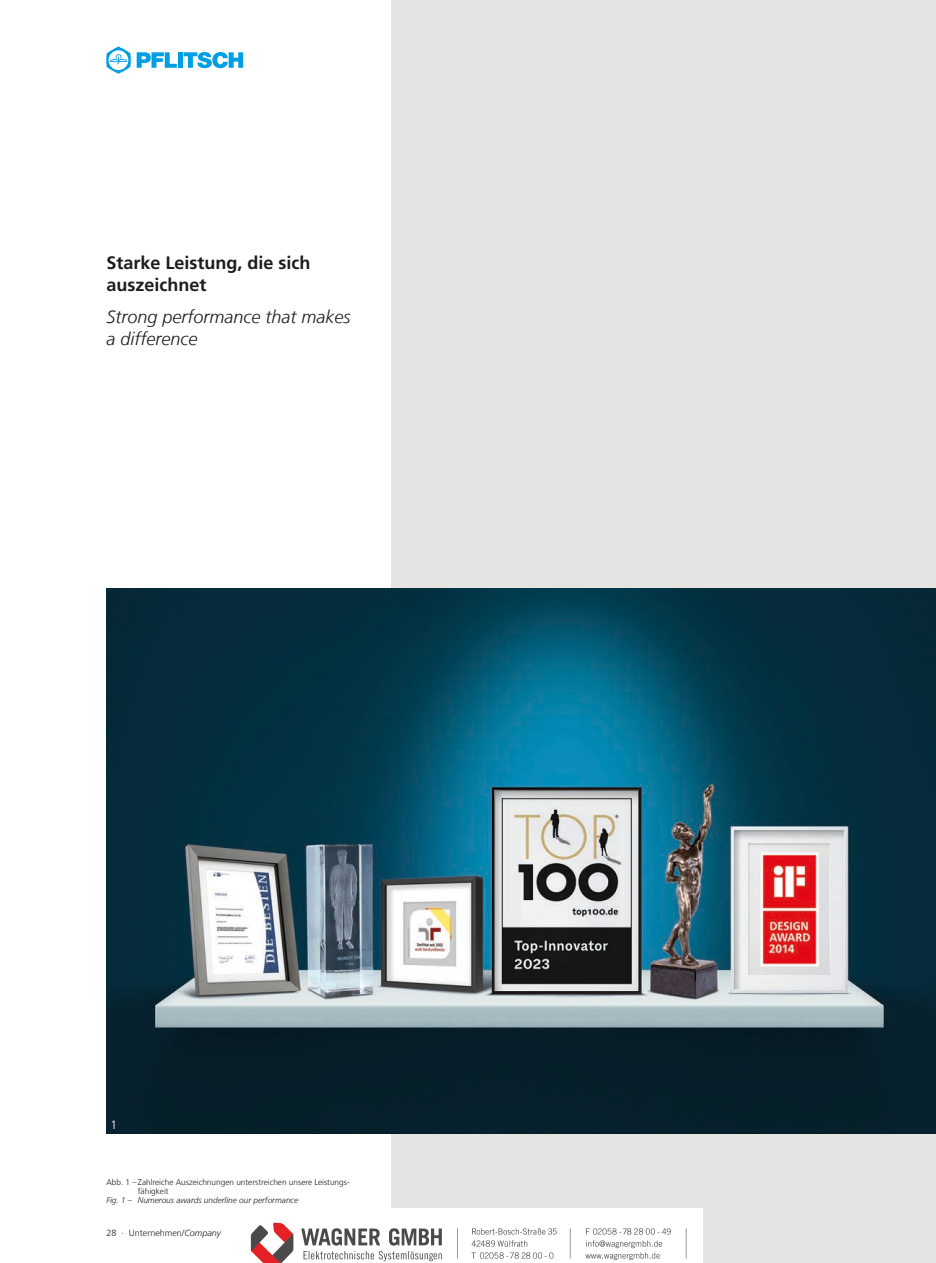
<style>
.page{position:relative;width:936px;height:1263px;background:#fff}
.page>*{position:absolute;margin:0;border:0;box-sizing:border-box;transform-origin:0 0}
.t1{font:italic 300 18px/22.5px "Frutiger LT Com";color:#1d1d1b}
.t2{font:700 18px/22.5px "Frutiger LT Com";color:#1d1d1b}
.t3{font:300 12px "Frutiger LT Com";color:#fff}
.t4{font:300 9px "Frutiger LT Com";color:#1d1d1b}
.t5{font:300 8.25px/9px "Frutiger LT Com";color:#1d1d1b}
.t6{font:italic 300 8.25px "Frutiger LT Com";color:#1d1d1b}
.s1{font-style:italic}
</style>
<div class="page">
<div style="left:391px;top:0;width:544px;height:1263px;background:#e4e4e3"></div>
<img style="left:106px;top:589px;width:829px;height:544px">
<svg style="left:137px;top:52px;width:40px;height:16px"></svg>
<hr style="left:178px;top:52px;width:4px;height:16px;background:#009fe3">
<svg style="left:183px;top:52px;width:60px;height:16px"></svg>
<svg style="left:106px;top:47px;width:25px;height:26px"></svg>
<img style="left:250px;top:1208px;width:452px;height:55px">
<h1 class="t2" style="left:106px;top:251px;width:206px">Starke Leistung, die sich auszeichnet</h1>
<h1 class="t1" style="left:106px;top:305px;width:246px">Strong performance that makes a difference</h1>
<h2 class="t3" style="left:111px;top:1118px;width:8px">1</h2>
<p class="t5" style="left:138px;top:1178px;width:213px;text-indent:-31px">Abb. 1 – Zahlreiche Auszeichnungen unterstreichen unsere Leistungs&shy;fähigkeit</p>
<p class="t6" style="left:106px;top:1196px;width:193px">Fig. 1 – Numerous awards underline our performance</p>
<p class="t4" style="left:106px;top:1227px;width:116px">28 ∙ Unternehmen/<span class="s1">Company</span></p>
</div>
